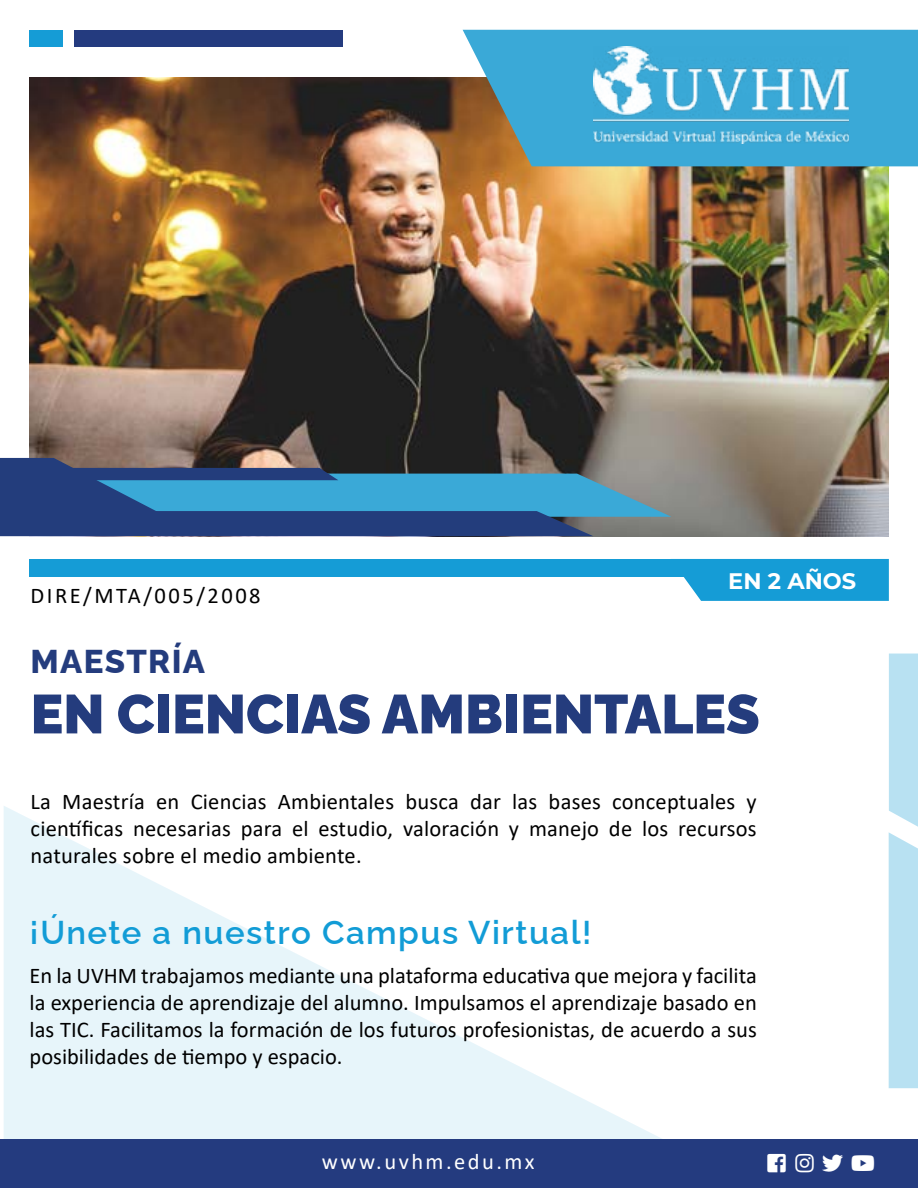
<style>
.page{position:relative;width:918px;height:1188px;background:#fff}
.page>*{position:absolute;margin:0;border:0;box-sizing:border-box;transform-origin:0 0}
.t1{font:100 54.75px "Raleway";color:#243c7d}
.t2{font:100 33px "Raleway";letter-spacing:.045em;color:#129cd6}
.t3{font:100 33px "Raleway";letter-spacing:.04em;color:#243c7d}
.t4{font:22.5px/27px "Calibri";color:#000;text-align:justify}
.t5{font:22.5px "Calibri";letter-spacing:.11em;color:#000}
.t6{font:22.5px "Calibri";letter-spacing:.11em;color:#fff}
.t7{font:100 22.5px "Montserrat";color:#fff}
.t8{font:21px "Font Awesome 5 Brands";color:#fff}
</style>
<div class="page">
<img style="left:30px;top:77px;width:859px;height:460px">
<svg style="left:683px;top:559px;width:206px;height:42px;background:#20a0d7"></svg>
<svg style="left:4px;top:806px;width:914px;height:334px"></svg>
<div style="left:30px;top:559px;width:855px;height:18px;background:#159cd6"></div>
<div style="left:30px;top:30px;width:33px;height:16px;background:#159cd6"></div>
<div style="left:74px;top:30px;width:269px;height:16px;background:#243b7f"></div>
<div style="left:0;top:1140px;width:918px;height:48px;background:#243b7f"></div>
<div style="left:889px;top:654px;width:29px;height:434px;background:#b8e1f2"></div>
<svg style="left:0;top:458px;width:671px;height:78px;background:#3b6b94"></svg>
<svg style="left:463px;top:30px;width:455px;height:136px;background:#48a2c4"></svg>
<img style="left:594px;top:47px;width:255px;height:97px">
<p class="t5" style="left:31px;top:580px;width:232px">DIRE/MTA/005/2008</p>
<h2 class="t3" style="left:31px;top:635px;width:176px">MAESTRÍA</h2>
<p class="t7" style="left:728px;top:566px;width:130px">EN 2 AÑOS</p>
<h1 class="t1" style="left:31px;top:670px;width:731px">EN CIENCIAS AMBIENTALES</h1>
<p class="t4" style="left:31px;top:787px;width:728px">La Maestría en Ciencias Ambientales busca dar las bases conceptuales y científicas necesarias para el estudio, valoración y manejo de los recursos naturales sobre el medio ambiente.</p>
<h2 class="t2" style="left:30px;top:906px;width:563px">¡Únete a nuestro Campus Virtual!</h2>
<p class="t4" style="left:30px;top:962px;width:729px">En la UVHM trabajamos mediante una plataforma educativa que mejora y facilita la experiencia de aprendizaje del alumno. Impulsamos el aprendizaje basado en las TIC. Facilitamos la formación de los futuros profesionistas, de acuerdo a sus posibilidades de tiempo y espacio.</p>
<p class="t6" style="left:322px;top:1146px;width:214px">www.uvhm.edu.mx</p>
<p class="t8" style="left:768px;top:1153px;width:109px">□□▲❑◆ ■▲▼ ▼▼ □◆▼◆</p>
</div>
